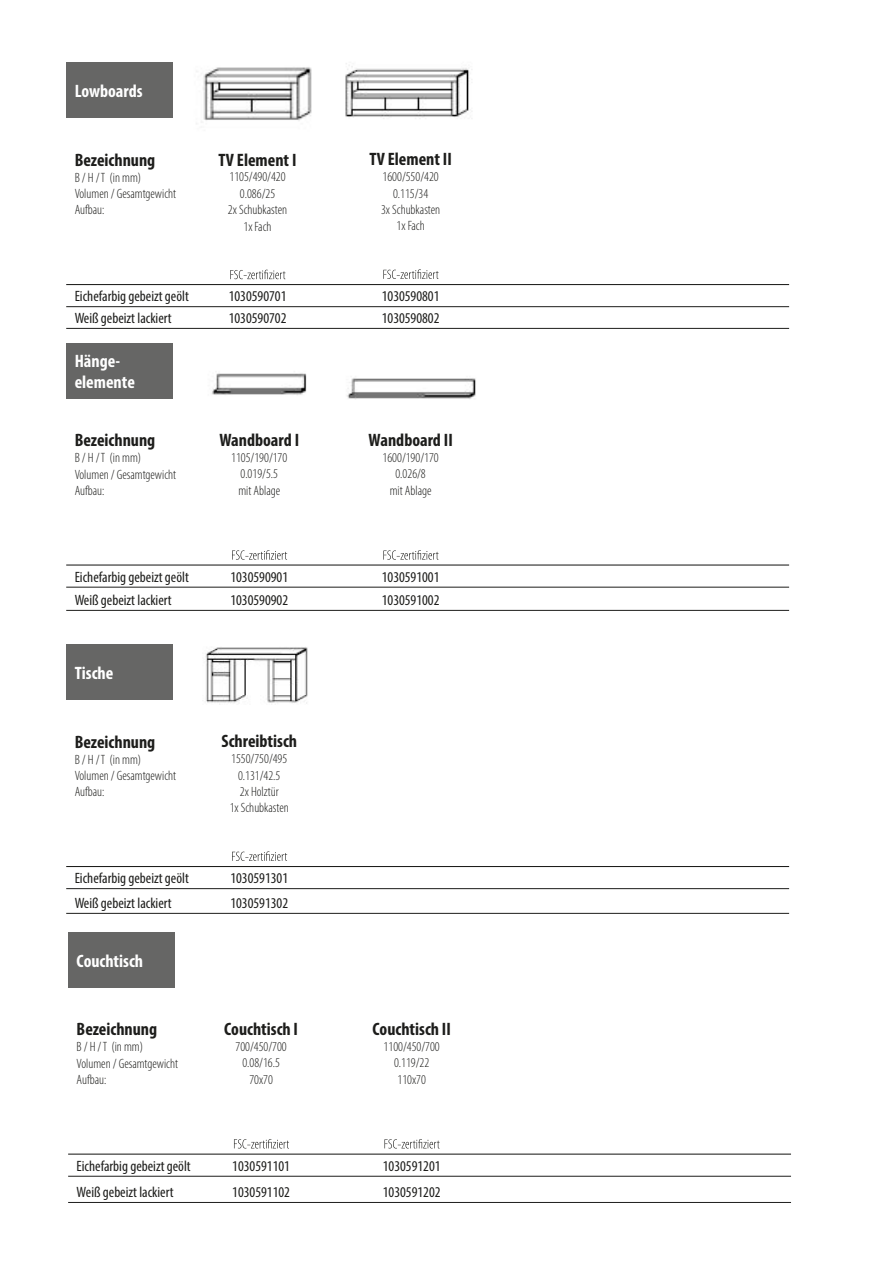
<style>
.page{position:relative;width:893px;height:1263px;background:#fff}
.page>*{position:absolute;margin:0;border:0;box-sizing:border-box;transform-origin:0 0}
.t1{font:700 condensed 18px "Myriad Pro";color:#1d1d1b}
.t2{font:700 condensed 18px/21.6px "Myriad Pro";color:#fff}
.t3{font:condensed 15px/21.8px "Myriad Pro";color:#1d1d1b}
.t4{font:300 condensed 13.5px/16.2px "Myriad Pro";color:#1d1d1b;text-align:center}
</style>
<div class="page">
<div style="left:66px;top:63px;width:107px;height:55px;background:#666665"></div>
<hr style="left:66px;top:284px;width:723px;height:1px;background:#1d1d1b">
<hr style="left:66px;top:306px;width:723px;height:1px;background:#1d1d1b">
<hr style="left:66px;top:328px;width:723px;height:1px;background:#1d1d1b">
<div style="left:66px;top:645px;width:107px;height:55px;background:#666665"></div>
<hr style="left:66px;top:866px;width:723px;height:1px;background:#1d1d1b">
<hr style="left:66px;top:888px;width:723px;height:1px;background:#1d1d1b">
<hr style="left:66px;top:913px;width:723px;height:1px;background:#1d1d1b">
<div style="left:66px;top:343px;width:107px;height:55px;background:#666665"></div>
<hr style="left:66px;top:564px;width:723px;height:1px;background:#1d1d1b">
<hr style="left:66px;top:587px;width:723px;height:1px;background:#1d1d1b">
<hr style="left:66px;top:610px;width:723px;height:1px;background:#1d1d1b">
<img style="left:196px;top:67px;width:116px;height:57px">
<svg style="left:230px;top:270px;width:55px;height:9px"></svg>
<img style="left:345px;top:63px;width:127px;height:56px">
<svg style="left:383px;top:269px;width:56px;height:10px"></svg>
<img style="left:211px;top:373px;width:96px;height:22px">
<svg style="left:232px;top:550px;width:55px;height:10px"></svg>
<img style="left:347px;top:378px;width:129px;height:21px">
<svg style="left:383px;top:550px;width:56px;height:10px"></svg>
<img style="left:205px;top:647px;width:103px;height:58px">
<svg style="left:232px;top:851px;width:55px;height:10px"></svg>
<div style="left:68px;top:932px;width:106px;height:55px;background:#666665"></div>
<hr style="left:68px;top:1153px;width:723px;height:2px;background:#1d1d1b">
<hr style="left:68px;top:1176px;width:723px;height:1px;background:#1d1d1b">
<hr style="left:68px;top:1202px;width:723px;height:1px;background:#1d1d1b">
<svg style="left:234px;top:1139px;width:55px;height:9px"></svg>
<svg style="left:384px;top:1139px;width:56px;height:9px"></svg>
<h1 class="t2" style="left:75px;top:80px;width:69px">Lowboards</h1>
<h1 class="t1" style="left:75px;top:148px;width:82px">Bezeichnung</h1>
<p class="t4" style="left:75px;top:169px;width:103px;text-align:left">B / H /T (in mm)<br>Volumen / Gesamtgewicht<br>Aufbau:</p>
<p class="t3" style="left:75px;top:285px;width:116px">Eichefarbig gebeizt geölt<br>Weiß gebeizt lackiert</p>
<h1 class="t2" style="left:75px;top:349px;width:62px">Hänge&shy;elemente</h1>
<h1 class="t1" style="left:75px;top:429px;width:82px">Bezeichnung</h1>
<p class="t4" style="left:75px;top:450px;width:103px;text-align:left">B / H /T (in mm)<br>Volumen / Gesamtgewicht<br>Aufbau:</p>
<p class="t3" style="left:75px;top:565px;width:116px;line-height:23.2px">Eichefarbig gebeizt geölt<br>Weiß gebeizt lackiert</p>
<h1 class="t2" style="left:75px;top:662px;width:40px">Tische</h1>
<h1 class="t1" style="left:75px;top:730px;width:82px">Bezeichnung</h1>
<p class="t4" style="left:75px;top:751px;width:103px;text-align:left">B / H /T (in mm)<br>Volumen / Gesamtgewicht<br>Aufbau:</p>
<p class="t3" style="left:75px;top:866px;width:116px;line-height:24.8px">Eichefarbig gebeizt geölt<br>Weiß gebeizt lackiert</p>
<h1 class="t2" style="left:77px;top:949px;width:68px">Couchtisch</h1>
<h1 class="t1" style="left:77px;top:1018px;width:82px">Bezeichnung</h1>
<p class="t4" style="left:77px;top:1039px;width:103px;text-align:left">B / H /T (in mm)<br>Volumen / Gesamtgewicht<br>Aufbau:</p>
<h1 class="t1" style="left:219px;top:148px;width:79px">TV Element I</h1>
<p class="t4" style="left:228px;top:202px;width:61px">2x Schubkasten<br>1x Fach</p>
<p class="t4" style="left:229px;top:169px;width:58px">1105/490/420<br>0.086/25</p>
<p class="t3" style="left:229px;top:285px;width:59px">1030590701<br>1030590702</p>
<h1 class="t1" style="left:219px;top:429px;width:81px">Wandboard I</h1>
<p class="t4" style="left:238px;top:482px;width:43px">mit Ablage</p>
<p class="t4" style="left:231px;top:449px;width:58px">1105/190/170<br>0.019/5.5</p>
<p class="t3" style="left:230px;top:565px;width:59px;line-height:23.2px">1030590901<br>1030590902</p>
<h1 class="t1" style="left:221px;top:730px;width:77px">Schreibtisch</h1>
<p class="t4" style="left:230px;top:783px;width:61px">2x Holztür<br>1x Schubkasten</p>
<p class="t4" style="left:231px;top:750px;width:58px">1550/750/495<br>0.131/42.5</p>
<p class="t3" style="left:230px;top:865px;width:59px;line-height:24.8px">1030591301<br>1030591302</p>
<h1 class="t1" style="left:224px;top:1018px;width:75px">Couchtisch I</h1>
<p class="t4" style="left:249px;top:1071px;width:25px">70x70</p>
<p class="t4" style="left:236px;top:1038px;width:53px">700/450/700<br>0.08/16.5</p>
<p class="t3" style="left:77px;top:1152px;width:116px;line-height:26.2px">Eichefarbig gebeizt geölt<br>Weiß gebeizt lackiert</p>
<p class="t3" style="left:232px;top:1152px;width:59px;line-height:26.2px">1030591101<br>1030591102</p>
<h1 class="t1" style="left:369px;top:148px;width:84px">TV Element II</h1>
<p class="t4" style="left:381px;top:201px;width:61px">3x Schubkasten<br>1x Fach</p>
<p class="t4" style="left:383px;top:168px;width:58px">1600/550/420<br>0.115/34</p>
<p class="t3" style="left:382px;top:285px;width:59px">1030590801<br>1030590802</p>
<h1 class="t1" style="left:369px;top:429px;width:86px">Wandboard II</h1>
<p class="t4" style="left:390px;top:482px;width:43px">mit Ablage</p>
<p class="t4" style="left:383px;top:449px;width:58px">1600/190/170<br>0.026/8</p>
<p class="t3" style="left:382px;top:565px;width:59px;line-height:23.2px">1030591001<br>1030591002</p>
<h1 class="t1" style="left:373px;top:1018px;width:80px">Couchtisch II</h1>
<p class="t4" style="left:397px;top:1071px;width:30px">110x70</p>
<p class="t4" style="left:384px;top:1038px;width:58px">1100/450/700<br>0.119/22</p>
<p class="t3" style="left:383px;top:1152px;width:59px;line-height:26.2px">1030591201<br>1030591202</p>
</div>
